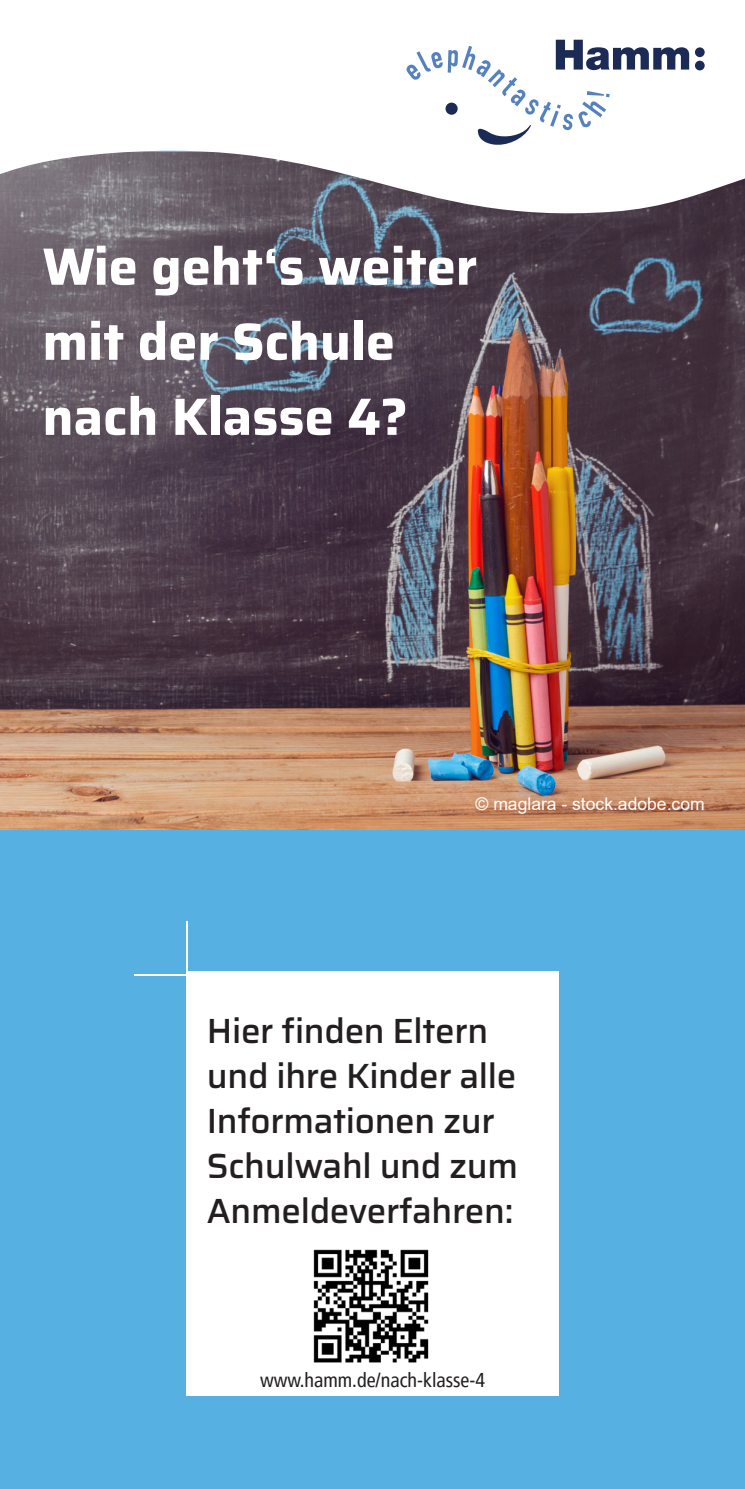
<style>
.page{position:relative;width:745px;height:1489px;background:#fff}
.page>*{position:absolute;margin:0;border:0;box-sizing:border-box;transform-origin:0 0}
.t1{font:700 52.5px/75px "Saira";color:#fff}
.t2{font:500 35px/45px "Saira";letter-spacing:-.01em;color:#231f20}
.t3{font:condensed 20px "Frutiger LT Pro";color:#231f20}
.t4{font:17.5px "Arial";color:#fff}
</style>
<div class="page">
<div style="left:0;top:131px;width:744px;height:1357px;background:#57b0e2"></div>
<div style="left:186px;top:971px;width:372px;height:425px;background:#fff"></div>
<hr style="left:186px;top:921px;width:1px;height:107px;background:#fff">
<hr style="left:134px;top:974px;width:106px;height:1px;background:#fff">
<img style="left:0;top:226px;width:744px;height:603px">
<img style="left:313px;top:1249px;width:116px;height:114px">
<svg style="left:0;top:39px;width:744px;height:187px;fill:#fff"></svg>
<svg style="left:694px;top:47px;width:10px;height:10px"></svg>
<div style="left:694px;top:61px;width:10px;height:9px;background:#1b2b55;border-radius:50%"></div>
<svg style="left:406px;top:40px;width:282px;height:107px"></svg>
<h1 class="t1" style="left:43px;top:229px;width:436px">Wie geht‘s weiter mit der Schule nach Klasse 4?</h1>
<p class="t4" style="left:475px;top:792px;width:230px">© maglara - stock.adobe.com</p>
<p class="t2" style="left:207px;top:1007px;width:312px">Hier finden Eltern und ihre Kinder alle<br>Informationen zur<br>Schulwahl und zum<br>Anmeldeverfahren:</p>
<p class="t3" style="left:260px;top:1368px;width:226px">www.hamm.de/nach-klasse-4</p>
</div>
